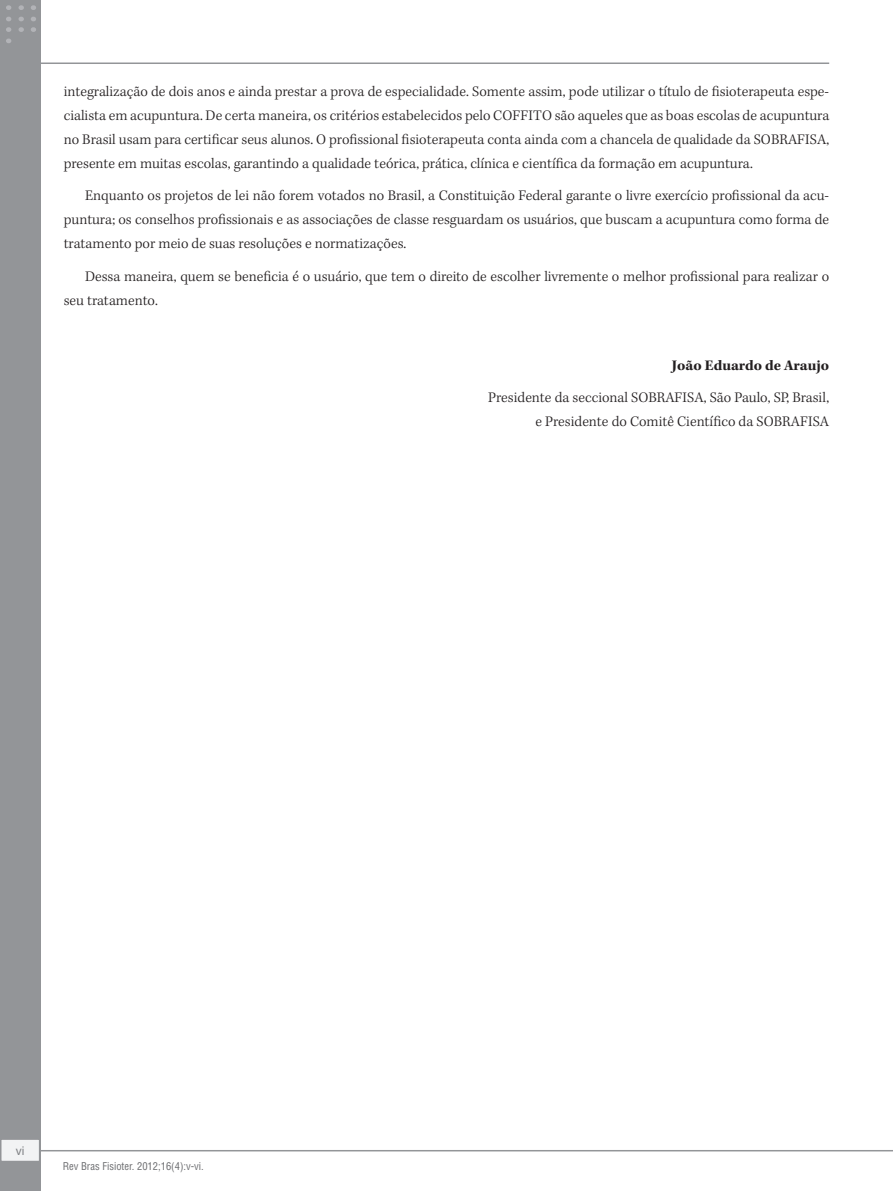
<style>
.page{position:relative;width:893px;height:1191px;background:#fff}
.page>*{position:absolute;margin:0;border:0;box-sizing:border-box;transform-origin:0 0}
.z08_0_texto_txt_-_ed{font:300 15px/24px "Kepler Std";color:#231f20;text-align:justify}
.z08_0_texto_txt_-_ed-2{font:700 15px "Kepler Std";color:#231f20}
.t1{font:12px "Helvetica LT Std";color:#808285}
.t2{font:condensed 10.5px "Helvetica LT Std";color:#6c6d70}
</style>
<div class="page">
<hr style="left:13px;top:62px;width:816px;height:2px;background:#939598">
<div style="left:0;top:0;width:40px;height:1191px;background:#939598"></div>
<hr style="left:14px;top:1150px;width:879px;height:1px;background:#939598">
<div style="left:1px;top:1139px;width:39px;height:22px;background:#f2f3f4"></div>
<div style="left:0;top:1138px;width:40px;height:24px;border:2px solid #939598"></div>
<svg style="left:6px;top:39px;width:5px;height:4px"></svg>
<svg style="left:6px;top:27px;width:5px;height:5px"></svg>
<svg style="left:6px;top:17px;width:5px;height:4px"></svg>
<svg style="left:6px;top:5px;width:5px;height:5px"></svg>
<svg style="left:19px;top:27px;width:5px;height:5px"></svg>
<svg style="left:19px;top:17px;width:5px;height:4px"></svg>
<svg style="left:19px;top:5px;width:5px;height:5px"></svg>
<svg style="left:31px;top:27px;width:5px;height:5px"></svg>
<svg style="left:31px;top:17px;width:5px;height:4px"></svg>
<svg style="left:31px;top:5px;width:5px;height:5px"></svg>
<p class="z08_0_texto_txt_-_ed" style="left:64px;top:79px;width:767px">integralização de dois anos e ainda prestar a prova de especialidade. Somente assim, pode utilizar o título de fisioterapeuta espe&shy;cialista em acupuntura. De certa maneira, os critérios estabelecidos pelo COFFITO são aqueles que as boas escolas de acupuntura no Brasil usam para certificar seus alunos. O profissional fisioterapeuta conta ainda com a chancela de qualidade da SOBRAFISA, presente em muitas escolas, garantindo a qualidade teórica, prática, clínica e científica da formação em acupuntura.</p>
<p class="z08_0_texto_txt_-_ed" style="left:64px;top:184px;width:767px;text-indent:21px">Enquanto os projetos de lei não forem votados no Brasil, a Constituição Federal garante o livre exercício profissional da acu&shy;puntura; os conselhos profissionais e as associações de classe resguardam os usuários, que buscam a acupuntura como forma de tratamento por meio de suas resoluções e normatizações.</p>
<p class="z08_0_texto_txt_-_ed" style="left:64px;top:264px;width:767px;text-indent:21px">Dessa maneira, quem se beneficia é o usuário, que tem o direito de escolher livremente o melhor profissional para realizar o seu tratamento.</p>
<p class="z08_0_texto_txt_-_ed-2" style="left:672px;top:356px;width:159px">João Eduardo de Araujo</p>
<p class="z08_0_texto_txt_-_ed" style="left:488px;top:386px;width:343px;text-align:right">Presidente da seccional SOBRAFISA, São Paulo, SP, Brasil, e Presidente do Comitê Científico da SOBRAFISA</p>
<p class="t1" style="left:16px;top:1143px;width:10px">vi</p>
<p class="t2" style="left:63px;top:1160px;width:143px">Rev Bras Fisioter. 2012;16(4):v-vi.</p>
</div>
